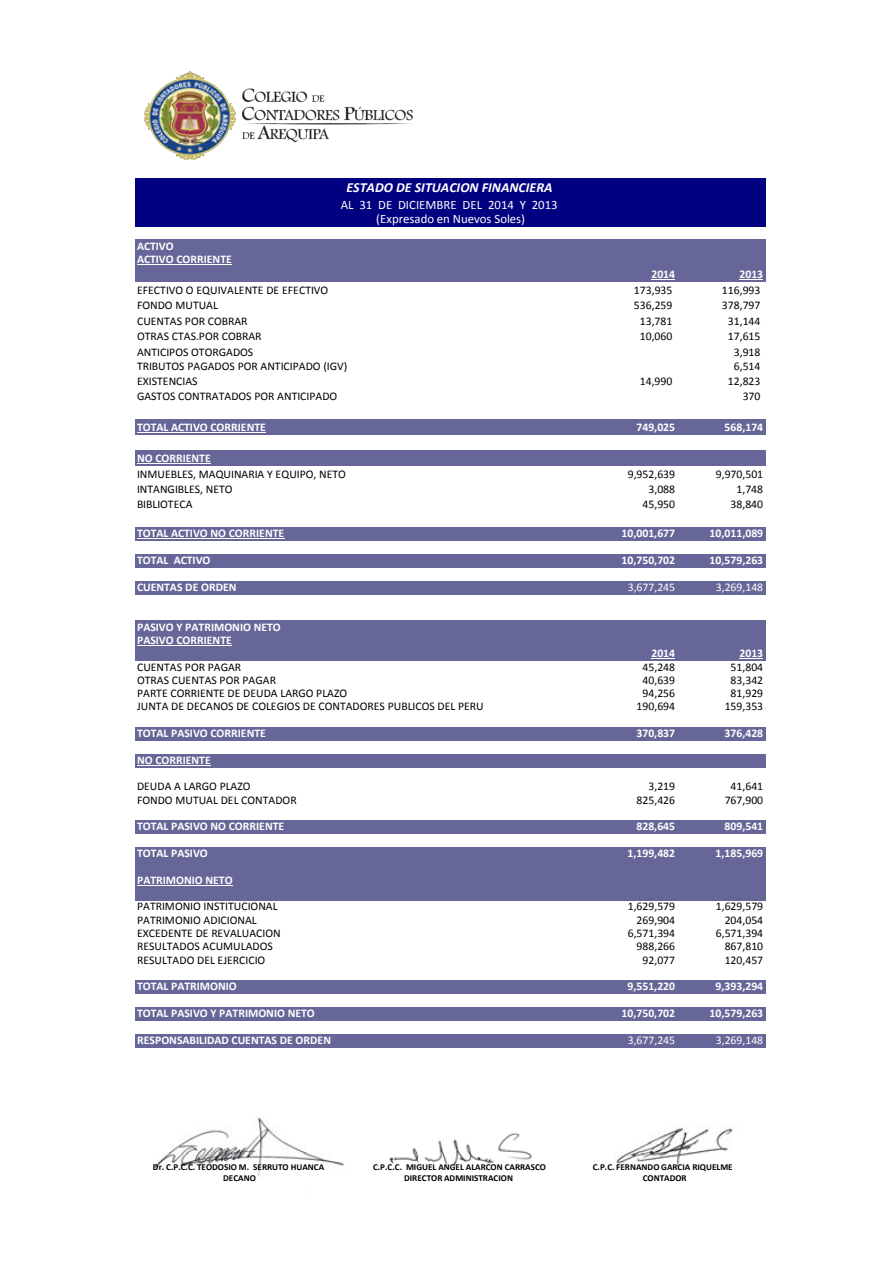
<style>
.page{position:relative;width:893px;height:1263px;background:#fff}
.page>*{position:absolute;margin:0;border:0;box-sizing:border-box;transform-origin:0 0}
.t1{font:italic 700 13.8px "Calibri";letter-spacing:.005em;color:#fff}
.t2{font:12.75px "Calibri";color:#fff}
.t3{font:11.7px "Calibri";color:#000}
.t4{font:700 11.7px "Calibri";color:#fff}
.t5{font:11.7px "Calibri";color:#fff}
.t6{font:700 9px/11.1px "Calibri";color:#000;text-align:center}
</style>
<div class="page">
<div style="left:135px;top:178px;width:631px;height:49px;background:#000080"></div>
<div style="left:135px;top:240px;width:631px;height:42px;background:#669"></div>
<div style="left:135px;top:419px;width:631px;height:16px;background:#669"></div>
<div style="left:135px;top:450px;width:631px;height:16px;background:#669"></div>
<div style="left:135px;top:527px;width:631px;height:14px;background:#669"></div>
<div style="left:135px;top:554px;width:631px;height:14px;background:#669"></div>
<div style="left:135px;top:581px;width:631px;height:13px;background:#669"></div>
<div style="left:135px;top:621px;width:631px;height:40px;background:#669"></div>
<div style="left:135px;top:727px;width:631px;height:14px;background:#669"></div>
<div style="left:135px;top:754px;width:631px;height:13px;background:#669"></div>
<div style="left:135px;top:820px;width:631px;height:14px;background:#669"></div>
<div style="left:135px;top:847px;width:631px;height:54px;background:#669"></div>
<div style="left:135px;top:980px;width:631px;height:14px;background:#669"></div>
<div style="left:135px;top:1007px;width:631px;height:13px;background:#669"></div>
<div style="left:135px;top:1034px;width:631px;height:13px;background:#669"></div>
<hr style="left:137px;top:264px;width:95px;height:1px;background:#fff">
<hr style="left:137px;top:432px;width:129px;height:1px;background:#fff">
<hr style="left:137px;top:463px;width:74px;height:1px;background:#fff">
<hr style="left:137px;top:538px;width:147px;height:1px;background:#fff">
<hr style="left:137px;top:645px;width:95px;height:1px;background:#fff">
<svg style="left:651px;top:658px;width:24px;height:1px"></svg>
<svg style="left:739px;top:658px;width:24px;height:1px"></svg>
<hr style="left:137px;top:765px;width:74px;height:1px;background:#fff">
<hr style="left:137px;top:885px;width:96px;height:1px;background:#fff">
<img style="left:144px;top:72px;width:269px;height:88px">
<img style="left:615px;top:1128px;width:118px;height:39px">
<img style="left:389px;top:1132px;width:143px;height:34px">
<img style="left:154px;top:1117px;width:190px;height:60px">
<p class="t4" style="left:137px;top:238px;width:38px">ACTIVO</p>
<p class="t4" style="left:137px;top:251px;width:96px">ACTIVO CORRIENTE</p>
<p class="t1" style="left:346px;top:178px;width:208px">ESTADO DE SITUACION FINANCIERA</p>
<p class="t2" style="left:341px;top:197px;width:218px">AL 31 DE DICIEMBRE DEL 2014 Y 2013</p>
<p class="t2" style="left:376px;top:210px;width:150px">(Expresado en Nuevos Soles)</p>
<p class="t4" style="left:651px;top:267px;width:25px">2014</p>
<p class="t4" style="left:739px;top:267px;width:25px">2013</p>
<p class="t3" style="left:137px;top:283px;width:193px">EFECTIVO O EQUIVALENTE DE EFECTIVO</p>
<p class="t3" style="left:634px;top:283px;width:40px">173,935</p>
<p class="t3" style="left:722px;top:283px;width:40px">116,993</p>
<p class="t3" style="left:137px;top:298px;width:83px">FONDO MUTUAL</p>
<p class="t3" style="left:634px;top:298px;width:40px">536,259</p>
<p class="t3" style="left:722px;top:298px;width:40px">378,797</p>
<p class="t3" style="left:137px;top:313px;width:112px">CUENTAS POR COBRAR</p>
<p class="t3" style="left:640px;top:313px;width:34px">13,781</p>
<p class="t3" style="left:728px;top:313px;width:34px">31,144</p>
<p class="t3" style="left:137px;top:329px;width:126px">OTRAS CTAS.POR COBRAR</p>
<p class="t3" style="left:640px;top:329px;width:34px">10,060</p>
<p class="t3" style="left:728px;top:329px;width:34px">17,615</p>
<p class="t3" style="left:137px;top:344px;width:118px">ANTICIPOS OTORGADOS</p>
<p class="t3" style="left:734px;top:344px;width:28px">3,918</p>
<p class="t3" style="left:137px;top:359px;width:212px">TRIBUTOS PAGADOS POR ANTICIPADO (IGV)</p>
<p class="t3" style="left:734px;top:359px;width:28px">6,514</p>
<p class="t3" style="left:137px;top:373px;width:62px">EXISTENCIAS</p>
<p class="t3" style="left:640px;top:373px;width:34px">14,990</p>
<p class="t3" style="left:728px;top:373px;width:34px">12,823</p>
<p class="t3" style="left:137px;top:389px;width:202px">GASTOS CONTRATADOS POR ANTICIPADO</p>
<p class="t3" style="left:743px;top:389px;width:19px">370</p>
<p class="t4" style="left:137px;top:420px;width:130px">TOTAL ACTIVO CORRIENTE</p>
<p class="t4" style="left:636px;top:420px;width:40px">749,025</p>
<p class="t4" style="left:724px;top:420px;width:40px">568,174</p>
<p class="t4" style="left:137px;top:451px;width:75px">NO CORRIENTE</p>
<p class="t3" style="left:137px;top:466px;width:210px">INMUEBLES, MAQUINARIA Y EQUIPO, NETO</p>
<p class="t3" style="left:628px;top:466px;width:49px">9,952,639</p>
<p class="t3" style="left:716px;top:466px;width:49px">9,970,501</p>
<p class="t3" style="left:137px;top:482px;width:97px">INTANGIBLES, NETO</p>
<p class="t3" style="left:648px;top:482px;width:28px">3,088</p>
<p class="t3" style="left:736px;top:482px;width:28px">1,748</p>
<p class="t3" style="left:137px;top:497px;width:57px">BIBLIOTECA</p>
<p class="t3" style="left:642px;top:497px;width:34px">45,950</p>
<p class="t3" style="left:730px;top:497px;width:34px">38,840</p>
<p class="t4" style="left:137px;top:526px;width:149px">TOTAL ACTIVO NO CORRIENTE</p>
<p class="t4" style="left:621px;top:526px;width:55px">10,001,677</p>
<p class="t4" style="left:709px;top:526px;width:55px">10,011,089</p>
<p class="t4" style="left:137px;top:552px;width:75px">TOTAL ACTIVO</p>
<p class="t4" style="left:621px;top:552px;width:55px">10,750,702</p>
<p class="t4" style="left:709px;top:552px;width:55px">10,579,263</p>
<p class="t4" style="left:137px;top:579px;width:101px">CUENTAS DE ORDEN</p>
<p class="t5" style="left:628px;top:579px;width:49px">3,677,245</p>
<p class="t5" style="left:716px;top:579px;width:49px">3,269,148</p>
<p class="t4" style="left:137px;top:619px;width:145px">PASIVO Y PATRIMONIO NETO</p>
<p class="t4" style="left:137px;top:632px;width:96px">PASIVO CORRIENTE</p>
<p class="t4" style="left:651px;top:646px;width:25px">2014</p>
<p class="t4" style="left:739px;top:646px;width:25px">2013</p>
<p class="t3" style="left:137px;top:659px;width:106px">CUENTAS POR PAGAR</p>
<p class="t3" style="left:642px;top:659px;width:34px">45,248</p>
<p class="t3" style="left:730px;top:659px;width:34px">51,804</p>
<p class="t3" style="left:137px;top:672px;width:140px">OTRAS CUENTAS POR PAGAR</p>
<p class="t3" style="left:642px;top:672px;width:34px">40,639</p>
<p class="t3" style="left:730px;top:672px;width:34px">83,342</p>
<p class="t3" style="left:137px;top:686px;width:212px">PARTE CORRIENTE DE DEUDA LARGO PLAZO</p>
<p class="t3" style="left:642px;top:686px;width:34px">94,256</p>
<p class="t3" style="left:730px;top:686px;width:34px">81,929</p>
<p class="t3" style="left:137px;top:699px;width:348px">JUNTA DE DECANOS DE COLEGIOS DE CONTADORES PUBLICOS DEL PERU</p>
<p class="t3" style="left:637px;top:699px;width:40px">190,694</p>
<p class="t3" style="left:725px;top:699px;width:40px">159,353</p>
<p class="t4" style="left:137px;top:726px;width:130px">TOTAL PASIVO CORRIENTE</p>
<p class="t4" style="left:636px;top:726px;width:40px">370,837</p>
<p class="t4" style="left:724px;top:726px;width:40px">376,428</p>
<p class="t4" style="left:137px;top:752px;width:75px">NO CORRIENTE</p>
<p class="t3" style="left:137px;top:779px;width:115px">DEUDA A LARGO PLAZO</p>
<p class="t3" style="left:648px;top:779px;width:28px">3,219</p>
<p class="t3" style="left:730px;top:779px;width:34px">41,641</p>
<p class="t3" style="left:137px;top:792px;width:161px">FONDO MUTUAL DEL CONTADOR</p>
<p class="t3" style="left:637px;top:792px;width:40px">825,426</p>
<p class="t3" style="left:725px;top:792px;width:40px">767,900</p>
<p class="t4" style="left:137px;top:819px;width:149px">TOTAL PASIVO NO CORRIENTE</p>
<p class="t4" style="left:636px;top:819px;width:40px">828,645</p>
<p class="t4" style="left:724px;top:819px;width:40px">809,541</p>
<p class="t4" style="left:137px;top:845px;width:72px">TOTAL PASIVO</p>
<p class="t4" style="left:627px;top:845px;width:49px">1,199,482</p>
<p class="t4" style="left:715px;top:845px;width:49px">1,185,969</p>
<p class="t4" style="left:137px;top:872px;width:97px">PATRIMONIO NETO</p>
<p class="t3" style="left:137px;top:899px;width:142px">PATRIMONIO INSTITUCIONAL</p>
<p class="t3" style="left:628px;top:899px;width:49px">1,629,579</p>
<p class="t3" style="left:716px;top:899px;width:49px">1,629,579</p>
<p class="t3" style="left:137px;top:912px;width:121px">PATRIMONIO ADICIONAL</p>
<p class="t3" style="left:637px;top:912px;width:40px">269,904</p>
<p class="t3" style="left:725px;top:912px;width:40px">204,054</p>
<p class="t3" style="left:137px;top:925px;width:145px">EXCEDENTE DE REVALUACION</p>
<p class="t3" style="left:628px;top:925px;width:49px">6,571,394</p>
<p class="t3" style="left:716px;top:925px;width:49px">6,571,394</p>
<p class="t3" style="left:137px;top:939px;width:137px">RESULTADOS ACUMULADOS</p>
<p class="t3" style="left:637px;top:939px;width:40px">988,266</p>
<p class="t3" style="left:725px;top:939px;width:40px">867,810</p>
<p class="t3" style="left:137px;top:952px;width:130px">RESULTADO DEL EJERCICIO</p>
<p class="t3" style="left:642px;top:952px;width:34px">92,077</p>
<p class="t3" style="left:725px;top:952px;width:40px">120,457</p>
<p class="t4" style="left:137px;top:979px;width:101px">TOTAL PATRIMONIO</p>
<p class="t4" style="left:627px;top:979px;width:49px">9,551,220</p>
<p class="t4" style="left:715px;top:979px;width:49px">9,393,294</p>
<p class="t4" style="left:137px;top:1005px;width:179px">TOTAL PASIVO Y PATRIMONIO NETO</p>
<p class="t4" style="left:621px;top:1005px;width:55px">10,750,702</p>
<p class="t4" style="left:709px;top:1005px;width:55px">10,579,263</p>
<p class="t4" style="left:137px;top:1032px;width:196px">RESPONSABILIDAD CUENTAS DE ORDEN</p>
<p class="t5" style="left:628px;top:1032px;width:49px">3,677,245</p>
<p class="t5" style="left:716px;top:1032px;width:49px">3,269,148</p>
<p class="t6" style="left:153px;top:1161px;width:173px">Dr. C.P.C.C. TEODOSIO M. SERRUTO HUANCA</p>
<p class="t6" style="left:223px;top:1172px;width:34px">DECANO</p>
<p class="t6" style="left:373px;top:1161px;width:175px">C.P.C.C. MIGUEL ANGEL ALARCON CARRASCO<br>DIRECTOR ADMINISTRACION</p>
<p class="t6" style="left:593px;top:1161px;width:141px">C.P.C. FERNANDO GARCIA RIQUELME</p>
<p class="t6" style="left:643px;top:1172px;width:45px">CONTADOR</p>
</div>
